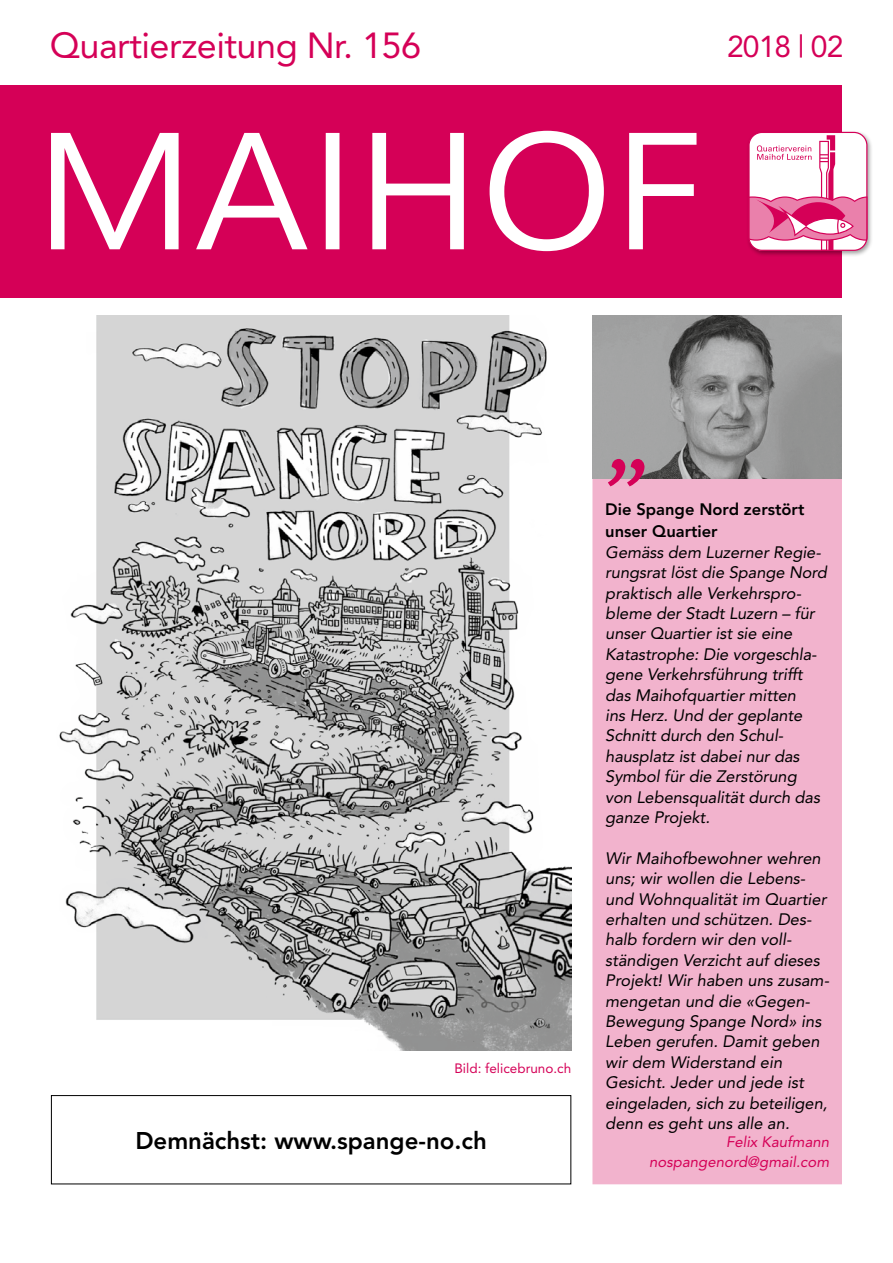
<style>
.page{position:relative;width:893px;height:1263px;background:#fff}
.page>*{position:absolute;margin:0;border:0;box-sizing:border-box;transform-origin:0 0}
.t1{font:36px "Avenir";letter-spacing:-.015em;color:#d50057}
.t2{font:30px "Avenir";letter-spacing:-.03em;color:#d50057}
.t3{font:800 24px "Avenir";color:#000}
.t4{font:italic 16.5px/20.4px "Avenir";letter-spacing:-.005em;color:#000}
.t5{font:800 16.5px/22.5px "Avenir";color:#000}
.t6{font:italic 15px/20.4px "Avenir";color:#d50057;text-align:right}
.t7{font:13.5px "Avenir";color:#d50057}
</style>
<div class="page">
<img style="left:592px;top:315px;width:250px;height:164px">
<div style="left:0;top:85px;width:842px;height:213px;background:#d50057"></div>
<svg style="left:51px;top:131px;width:645px;height:120px"></svg>
<div style="left:592px;top:479px;width:250px;height:705px;background:#f2b3cd"></div>
<svg style="left:608px;top:459px;width:37px;height:27px"></svg>
<div style="left:746px;top:130px;width:127px;height:127px;background:#000;opacity:.39"></div>
<svg style="left:748px;top:132px;width:119px;height:119px"></svg>
<img style="left:59px;top:315px;width:512px;height:735px">
<div style="left:51px;top:1095px;width:520px;height:89px;border:1px solid #000"></div>
<h1 class="t1" style="left:50px;top:25px;width:373px">Quartierzeitung Nr. 156</h1>
<h2 class="t2" style="left:727px;top:29px;width:118px">2018 | 02</h2>
<p class="t7" style="left:454px;top:1060px;width:118px">Bild: felicebruno.ch</p>
<h3 class="t3" style="left:135px;top:1126px;width:353px">Demnächst: www.spange-no.ch</h3>
<p class="t5" style="left:605px;top:498px;width:201px">Die Spange Nord zerstört unser Quartier</p>
<p class="t4" style="left:605px;top:542px;width:223px">Gemäss dem Luzerner Regie&shy;rungsrat löst die Spange Nord praktisch alle Verkehrspro&shy;bleme der Stadt Luzern – für unser Quartier ist sie eine<br>Katastrophe: Die vorgeschla&shy;gene Verkehrsführung trifft das Maihofquartier mitten<br>ins Herz. Und der geplante<br>Schnitt durch den Schul&shy;hausplatz ist dabei nur das<br>Symbol für die Zerstörung von Lebensqualität durch das ganze Projekt.</p>
<p class="t4" style="left:605px;top:848px;width:225px">Wir Maihofbewohner wehren uns; wir wollen die Lebens&shy;und Wohnqualität im Quartier erhalten und schützen. Des&shy;halb fordern wir den voll&shy;ständigen Verzicht auf dieses<br>Projekt! Wir haben uns zusam&shy;mengetan und die «Gegen-<br>Bewegung Spange Nord» ins<br>Leben gerufen. Damit geben wir dem Widerstand ein<br>Gesicht. Jeder und jede ist eingeladen, sich zu beteiligen, denn es geht uns alle an.</p>
<p class="t6" style="left:649px;top:1131px;width:181px">Felix Kaufmann nospangenord@gmail.com</p>
</div>
